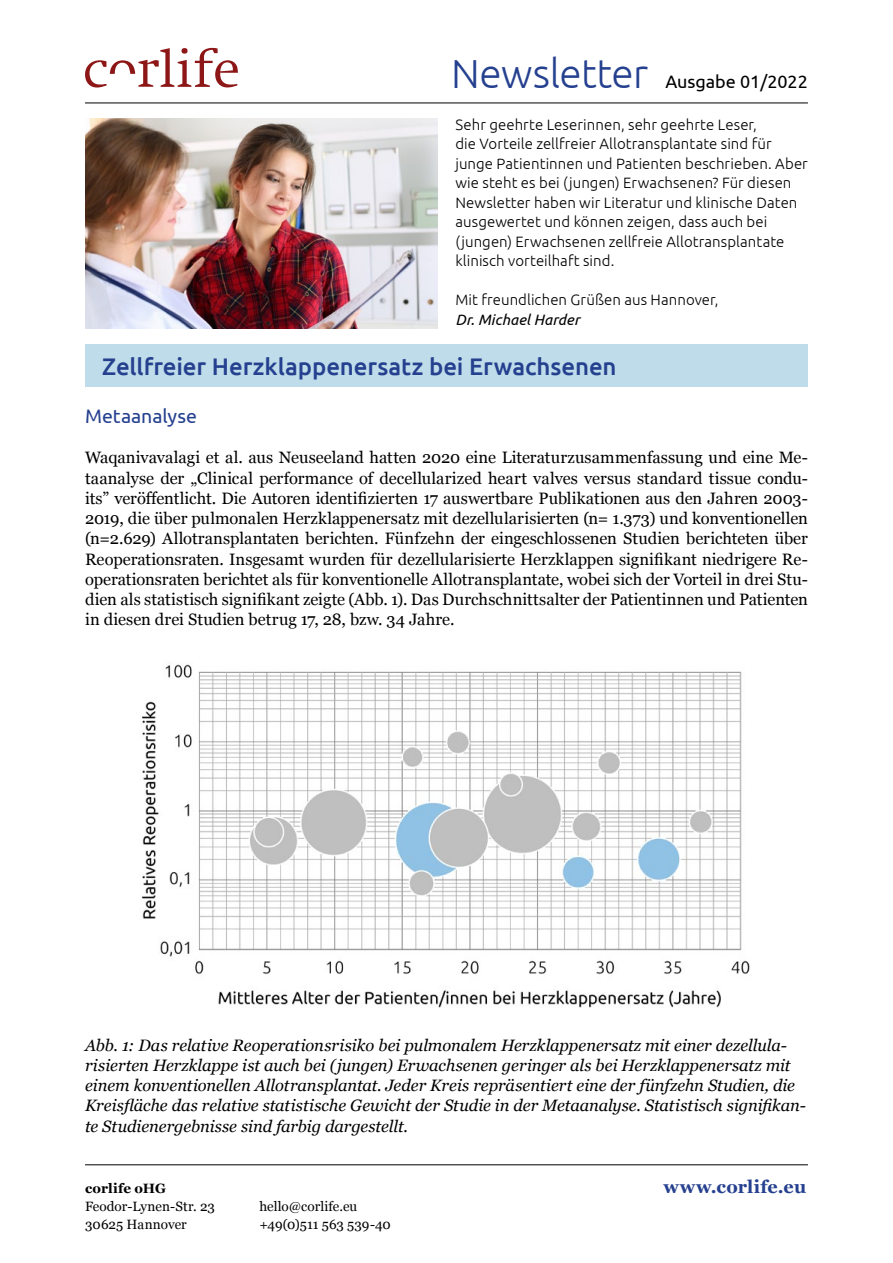
<style>
.page{position:relative;width:893px;height:1263px;background:#fff}
.page>*{position:absolute;margin:0;border:0;box-sizing:border-box;transform-origin:0 0}
.t1{font:300 40.5px "Ubuntu";letter-spacing:-.01em;color:#25408f}
.t2{font:500 24px "Ubuntu";letter-spacing:-.005em;color:#25408f}
.t3{font:19.5px "Ubuntu";color:#25408f}
.t4{font:18px "Ubuntu";color:#000}
.t5{font:700 18px "Georgia";letter-spacing:.015em;color:#25408f}
.t6{font:16.5px/20.2px "Georgia";color:#000;text-align:justify}
.t7{font:italic 16.5px/20.2px "Georgia";letter-spacing:-.005em;color:#000}
.t8{font:300 15px/19.5px "Ubuntu";letter-spacing:.005em;color:#000}
.t9{font:italic 15px "Ubuntu";letter-spacing:.005em;color:#000}
.t10{font:13.5px/18px "Georgia";color:#000}
.t11{font:700 13.5px "Georgia";color:#000}
</style>
<div class="page">
<svg style="left:85px;top:48px;width:153px;height:40px"></svg>
<hr style="left:85px;top:103px;width:723px;height:1px;background:#000">
<hr style="left:85px;top:1164px;width:723px;height:1px;background:#000">
<div style="left:85px;top:344px;width:723px;height:43px;background:#bedce9"></div>
<img style="left:85px;top:118px;width:352px;height:210px">
<img style="left:142px;top:664px;width:608px;height:343px">
<h1 class="t1" style="left:451px;top:49px;width:199px">Newsletter</h1>
<p class="t4" style="left:665px;top:70px;width:144px">Ausgabe 01/2022</p>
<p class="t8" style="left:455px;top:114px;width:354px">Sehr geehrte Leserinnen, sehr geehrte Leser,<br>die Vorteile zellfreier Allotransplantate sind für junge Patientinnen und Patienten beschrieben. Aber wie steht es bei (jungen) Erwachsenen? Für diesen Newsletter haben wir Literatur und klinische Daten ausgewertet und können zeigen, dass auch bei (jungen) Erwachsenen zellfreie Allotransplantate klinisch vorteilhaft sind.</p>
<p class="t8" style="left:455px;top:290px;width:265px">Mit freundlichen Grüßen aus Hannover,</p>
<p class="t9" style="left:455px;top:310px;width:126px">Dr. Michael Harder</p>
<h2 class="t2" style="left:102px;top:351px;width:516px">Zellfreier Herzklappenersatz bei Erwachsenen</h2>
<p class="t3" style="left:85px;top:404px;width:114px">Metaanalyse</p>
<p class="t6" style="left:85px;top:447px;width:724px">Waqanivavalagi et al. aus Neuseeland hatten 2020 eine Literaturzusammenfassung und eine Me&shy;taanalyse der „Clinical performance of decellularized heart valves versus standard tissue condu&shy;its” veröffentlicht. Die Autoren identifizierten 17 auswertbare Publikationen aus den Jahren 2003- 2019, die über pulmonalen Herzklappenersatz mit dezellularisierten (n= 1.373) und konventionellen (n=2.629) Allotransplantaten berichten. Fünfzehn der eingeschlossenen Studien berichteten über Reoperationsraten. Insgesamt wurden für dezellularisierte Herzklappen signifikant niedrigere Re&shy;operationsraten berichtet als für konventionelle Allotransplantate, wobei sich der Vorteil in drei Stu&shy;dien als statistisch signifikant zeigte (Abb. 1). Das Durchschnittsalter der Patientinnen und Patienten in diesen drei Studien betrug 17, 28, bzw. 34 Jahre.</p>
<p class="t7" style="left:85px;top:1034px;width:722px">Abb. 1: Das relative Reoperationsrisiko bei pulmonalem Herzklappenersatz mit einer dezellula&shy;risierten Herzklappe ist auch bei (jungen) Erwachsenen geringer als bei Herzklappenersatz mit einem konventionellen Allotransplantat. Jeder Kreis repräsentiert eine der fünfzehn Studien, die Kreisfläche das relative statistische Gewicht der Studie in der Metaanalyse. Statistisch signifikan&shy;te Studienergebnisse sind farbig dargestellt.</p>
<p class="t11" style="left:85px;top:1178px;width:82px">corlife oHG</p>
<p class="t10" style="left:85px;top:1197px;width:132px">Feodor-Lynen-Str. 23<br>30625 Hannover</p>
<p class="t10" style="left:259px;top:1197px;width:133px">hello@corlife.eu +49(0)511 563 539-40</p>
<p class="t5" style="left:663px;top:1173px;width:144px">www.corlife.eu</p>
</div>
